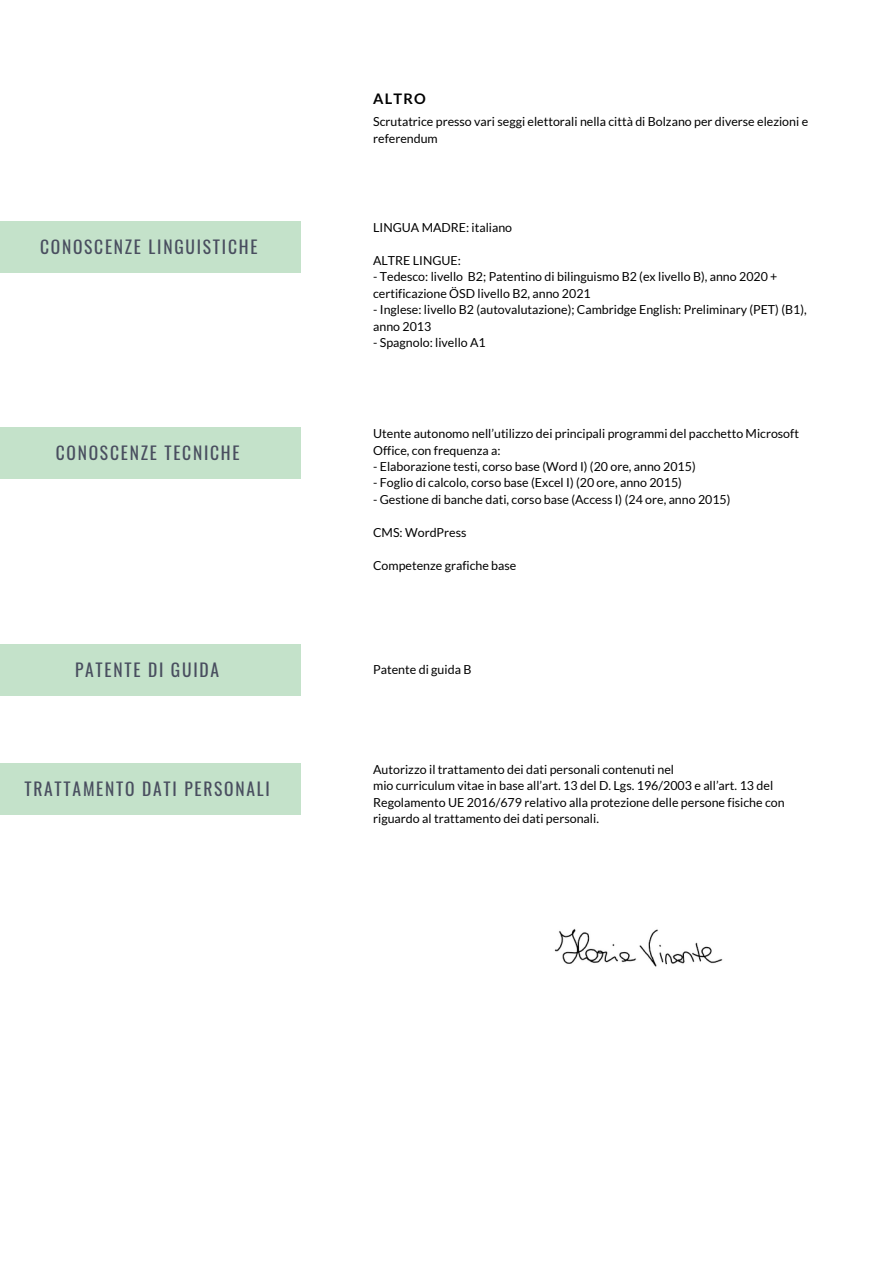
<style>
.page{position:relative;width:893px;height:1264px;background:#fff}
.page>*{position:absolute;margin:0;border:0;box-sizing:border-box;transform-origin:0 0}
.t1{font:17.55px "Oswald";letter-spacing:.1em;color:#494e5f}
.t2{font:700 14.55px "Lato";letter-spacing:.085em;color:#000}
.t3{font:12.45px/16.4px "Lato";color:#000}
</style>
<div class="page">
<div style="left:0;top:644px;width:300px;height:52px;background:#c4e2ca"></div>
<div style="left:0;top:763px;width:300px;height:51px;background:#c4e2ca"></div>
<div style="left:0;top:427px;width:300px;height:52px;background:#c4e2ca"></div>
<div style="left:0;top:221px;width:300px;height:52px;background:#c4e2ca"></div>
<img style="left:554px;top:928px;width:169px;height:39px">
<h1 class="t1" style="left:40px;top:233px;width:219px">CONOSCENZE LINGUISTICHE</h1>
<h1 class="t1" style="left:56px;top:439px;width:185px">CONOSCENZE TECNICHE</h1>
<h1 class="t1" style="left:75px;top:656px;width:145px">PATENTE DI GUIDA</h1>
<h1 class="t1" style="left:24px;top:774px;width:247px">TRATTAMENTO DATI PERSONALI</h1>
<p class="t2" style="left:373px;top:89px;width:54px">ALTRO</p>
<p class="t3" style="left:373px;top:113px;width:436px">Scrutatrice presso vari seggi elettorali nella città di Bolzano per diverse elezioni e referendum</p>
<p class="t3" style="left:373px;top:219px;width:140px">LINGUA MADRE: italiano</p>
<p class="t3" style="left:373px;top:252px;width:89px">ALTRE LINGUE:</p>
<p class="t3" style="left:373px;top:268px;width:406px">- Tedesco: livello B2; Patentino di bilinguismo B2 (ex livello B), anno 2020 + certificazione ÖSD livello B2, anno 2021</p>
<p class="t3" style="left:373px;top:301px;width:435px">- Inglese: livello B2 (autovalutazione); Cambridge English: Preliminary (PET) (B1), anno 2013</p>
<p class="t3" style="left:373px;top:334px;width:114px">- Spagnolo: livello A1</p>
<p class="t3" style="left:373px;top:425px;width:427px">Utente autonomo nell’utilizzo dei principali programmi del pacchetto Microsoft<br>Office, con frequenza a:</p>
<p class="t3" style="left:373px;top:458px;width:324px">- Elaborazione testi, corso base (Word I) (20 ore, anno 2015)</p>
<p class="t3" style="left:373px;top:474px;width:310px">- Foglio di calcolo, corso base (Excel I) (20 ore, anno 2015)</p>
<p class="t3" style="left:373px;top:491px;width:359px">- Gestione di banche dati, corso base (Access I) (24 ore, anno 2015)</p>
<p class="t3" style="left:373px;top:523px;width:95px">CMS: WordPress</p>
<p class="t3" style="left:373px;top:556px;width:145px">Competenze grafiche base</p>
<p class="t3" style="left:373px;top:660px;width:100px">Patente di guida B</p>
<p class="t3" style="left:373px;top:761px;width:302px">Autorizzo il trattamento dei dati personali contenuti nel</p>
<p class="t3" style="left:373px;top:777px;width:401px">mio curriculum vitae in base all’art. 13 del D. Lgs. 196/2003 e all’art. 13 del</p>
<p class="t3" style="left:373px;top:794px;width:413px">Regolamento UE 2016/679 relativo alla protezione delle persone fisiche con</p>
<p class="t3" style="left:373px;top:810px;width:227px">riguardo al trattamento dei dati personali.</p>
</div>
